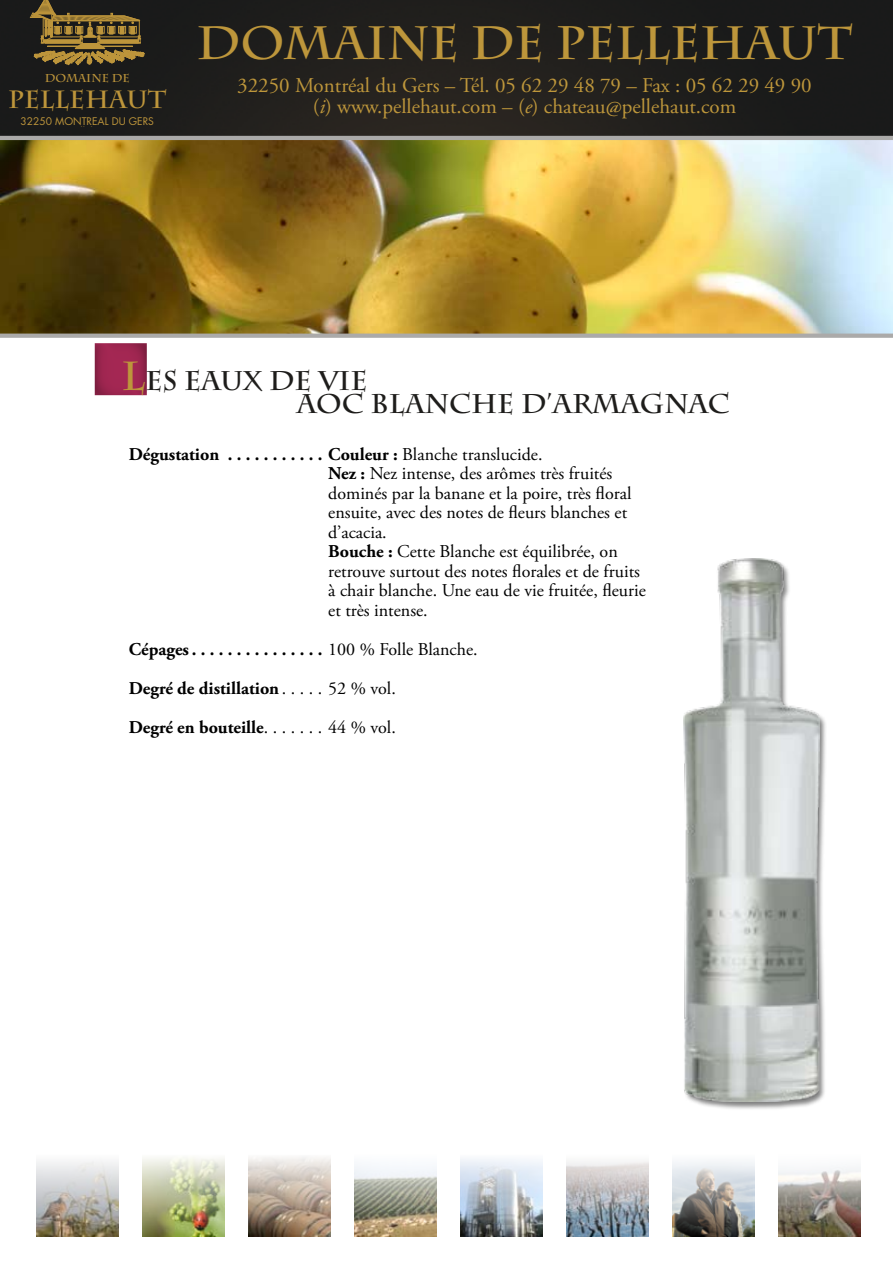
<style>
.page{position:relative;width:893px;height:1263px;background:#fff}
.page>*{position:absolute;margin:0;border:0;box-sizing:border-box;transform-origin:0 0}
.t1{font:700 46.65px "Charlemagne";color:#bd963b}
.t2{font:700 27px/22.5px "Charlemagne";color:#1e1d1b}
.t3{font:700 24.9px "Charlemagne";color:#bd953b}
.t4{font:21px/21px "Adobe Garamond Pro";color:#bd963b;text-align:center}
.t5{font:18px/19.5px "Adobe Garamond Pro";color:#000}
.t6{font:700 18px/39px "Adobe Garamond Pro";color:#000}
.t7{font:700 11.4px "Charlemagne";color:#bd953b}
.t8{font:10.2px "Futura";color:#bd953b}
.s1{font-style:italic}
.s2{font-size:40.5px;color:#bd963b}
.s3{font-weight:700}
.s4{font-weight:400}
</style>
<div class="page">
<img style="left:0;top:0;width:893px;height:334px">
<svg style="left:30px;top:0;width:114px;height:65px;background:#5e4d27"></svg>
<img style="left:1px;top:140px;width:892px;height:194px">
<hr style="left:0;top:136px;width:893px;height:4px;background:#abaaa9">
<svg style="left:0;top:334px;width:893px;height:4px;background:#aeaead"></svg>
<div style="left:672px;top:1152px;width:84px;height:85px;background:#000;opacity:.5"></div>
<div style="left:354px;top:1153px;width:84px;height:84px;background:#000;opacity:.5"></div>
<div style="left:247px;top:1153px;width:84px;height:84px;background:#000;opacity:.5"></div>
<div style="left:565px;top:1153px;width:86px;height:84px;background:#000;opacity:.5"></div>
<div style="left:459px;top:1154px;width:86px;height:84px;background:#000;opacity:.5"></div>
<div style="left:778px;top:1153px;width:84px;height:84px;background:#000;opacity:.5"></div>
<div style="left:142px;top:1153px;width:84px;height:84px;background:#000;opacity:.5"></div>
<div style="left:35px;top:1154px;width:84px;height:82px;background:#000;opacity:.5"></div>
<div style="left:684px;top:558px;width:209px;height:558px;background:#000;opacity:.5"></div>
<img style="left:684px;top:558px;width:135px;height:543px">
<img style="left:94px;top:344px;width:52px;height:51px">
<p class="t7" style="left:45px;top:71px;width:86px">DOMAINE DE</p>
<h3 class="t3" style="left:8px;top:85px;width:159px">PELLEHAUT</h3>
<p class="t8" style="left:21px;top:115px;width:135px">32250 MONTREAL DU GERS</p>
<h1 class="t1" style="left:197px;top:16px;width:657px">DOMAINE DE PELLEHAUT</h1>
<p class="t4" style="left:237px;top:76px;width:576px">32250 Montréal du Gers – Tél. 05 62 29 48 79 – Fax : 05 62 29 49 90 (<span class="s1">i</span>) www.pellehaut.com – (<span class="s1">e</span>) chateau@pellehaut.com</p>
<h2 class="t2" style="left:297px;top:370px;width:434px;text-indent:-176px"><span class="s2">L</span>ES EAUX DE VIE<br>AOC BLANCHE D’ARMAGNAC</h2>
<p class="t5" style="left:328px;top:445px;width:319px;text-indent:-199px"><span class="s3">Dégustation . . . . . . . . . . . Couleur :</span> Blanche translucide.<br><span class="s3">Nez :</span> Nez intense, des arômes très fruités dominés par la banane et la poire, très floral ensuite, avec des notes de fleurs blanches et d’acacia.<br><span class="s3">Bouche :</span> Cette Blanche est équilibrée, on retrouve surtout des notes florales et de fruits à chair blanche. Une eau de vie fruitée, fleurie et très intense.</p>
<p class="t6" style="left:129px;top:630px;width:350px">Cépages . . . . . . . . . . . . . . . <span class="s4">100 % Folle Blanche.<br></span>Degré de distillation<span class="s4">......</span></p>
<p class="t5" style="left:129px;top:669px;width:269px;line-height:39px;text-align:right">52 % vol.<br><span class="s3">Degré en bouteille</span>. . . . . . . 44 % vol.</p>
</div>
